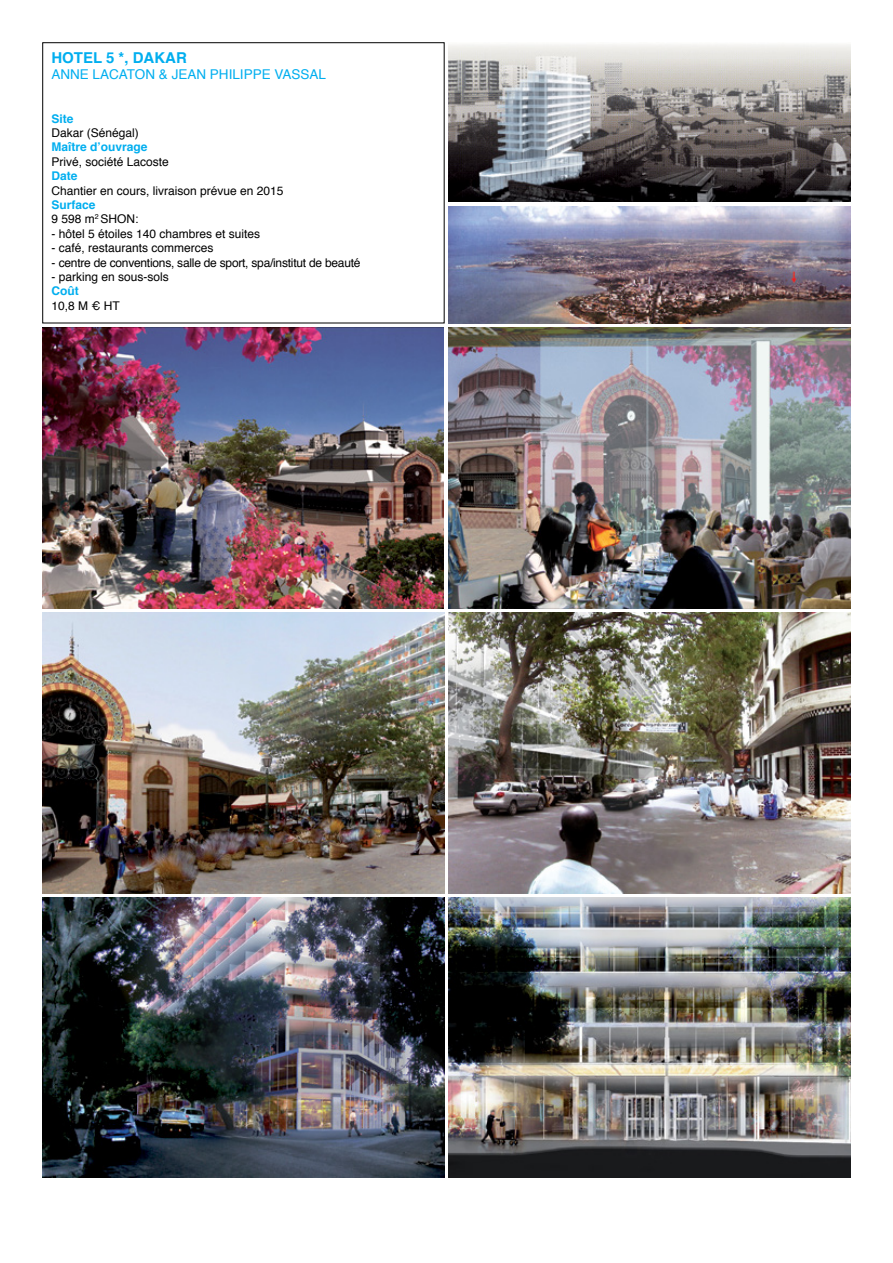
<style>
.page{position:relative;width:893px;height:1263px;background:#fff}
.page>*{position:absolute;margin:0;border:0;box-sizing:border-box;transform-origin:0 0}
.t1{font:700 15px "Helvetica";color:#00aeef}
.t2{font:13.5px "Helvetica";color:#00aeef}
.t3{font:12px/14.4px "Helvetica";color:#000}
.t4{font:12px "Helvetica";letter-spacing:-.02em;color:#000}
.t5{font:700 12px "Helvetica";color:#00aeef}
.s1{font-weight:700;color:#00aeef}
</style>
<div class="page">
<img style="left:449px;top:612px;width:401px;height:281px">
<img style="left:43px;top:612px;width:401px;height:281px">
<img style="left:42px;top:327px;width:402px;height:281px">
<img style="left:449px;top:327px;width:401px;height:281px">
<img style="left:43px;top:897px;width:401px;height:281px">
<img style="left:449px;top:897px;width:401px;height:281px">
<img style="left:449px;top:206px;width:401px;height:117px">
<img style="left:449px;top:44px;width:401px;height:158px">
<p class="t1" style="left:51px;top:46px;width:137px">HOTEL 5 *, DAKAR</p>
<p class="t2" style="left:51px;top:64px;width:276px">ANNE LACATON &amp; JEAN PHILIPPE VASSAL</p>
<p class="t5" style="left:51px;top:109px;width:24px">Site</p>
<p class="t3" style="left:51px;top:126px;width:89px">Dakar (Sénégal)</p>
<p class="t5" style="left:51px;top:137px;width:98px">Maître d’ouvrage</p>
<p class="t3" style="left:51px;top:155px;width:119px">Privé, société Lacoste</p>
<p class="t5" style="left:51px;top:166px;width:28px">Date</p>
<p class="t3" style="left:51px;top:183px;width:234px">Chantier en cours, livraison prévue en 2015</p>
<p class="t3" style="left:51px;top:198px;width:89px"><span class="s1">Surface<br></span>9 598 m<sup>2</sup> SHON:</p>
<p class="t3" style="left:51px;top:227px;width:210px">- hôtel 5 étoiles 140 chambres et suites</p>
<p class="t3" style="left:51px;top:241px;width:164px">- café, restaurants commerces</p>
<p class="t4" style="left:51px;top:253px;width:311px">- centre de conventions, salle de sport, spa/institut de beauté</p>
<p class="t3" style="left:51px;top:270px;width:119px">- parking en sous-sols</p>
<p class="t5" style="left:51px;top:281px;width:29px">Coût</p>
<p class="t3" style="left:51px;top:299px;width:70px">10,8 M € HT</p>
</div>
